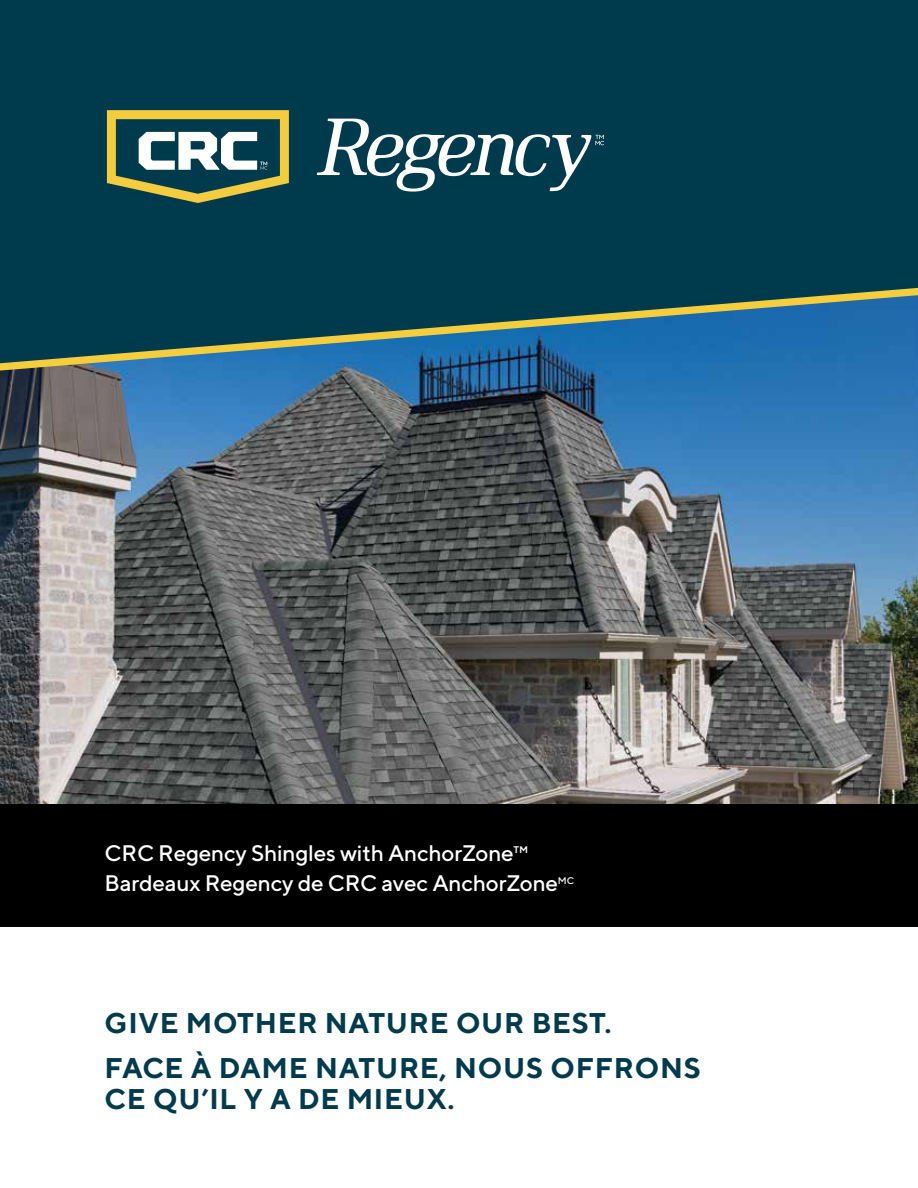
<style>
.page{position:relative;width:918px;height:1188px;background:#fff}
.page>*{position:absolute;margin:0;border:0;box-sizing:border-box;transform-origin:0 0}
.t1{font:700 28.5px/45px "TT Norms";letter-spacing:.025em;color:#003b4d}
.t2{font:500 22.5px/30px "TT Norms";letter-spacing:-.01em;color:#fff}
.t3{font:500 9.6px "TT Norms";color:#fff}
.s1{font-weight:400}
</style>
<div class="page">
<img style="left:0;top:376px;width:918px;height:428px">
<div style="left:0;top:0;width:918px;height:282px;background:#003b4d"></div>
<svg style="left:0;top:282px;width:918px;height:94px;background:#215c76"></svg>
<svg style="left:317px;top:119px;width:287px;height:73px"></svg>
<div style="left:0;top:804px;width:918px;height:123px;background:#000"></div>
<svg style="left:107px;top:110px;width:182px;height:93px"></svg>
<p class="t2" style="left:105px;top:838px;width:455px">CRC Regency Shingles with AnchorZone<span class="s1">™<br></span>Bardeaux Regency de CRC avec AnchorZone</p>
<p class="t3" style="left:558px;top:875px;width:18px">MC</p>
<p class="t1" style="left:105px;top:1000px;width:598px">GIVE MOTHER NATURE OUR BEST.<br>FACE À DAME NATURE, NOUS OFFRONS</p>
<p class="t1" style="left:105px;top:1076px;width:351px">CE QU’IL Y A DE MIEUX.</p>
</div>
